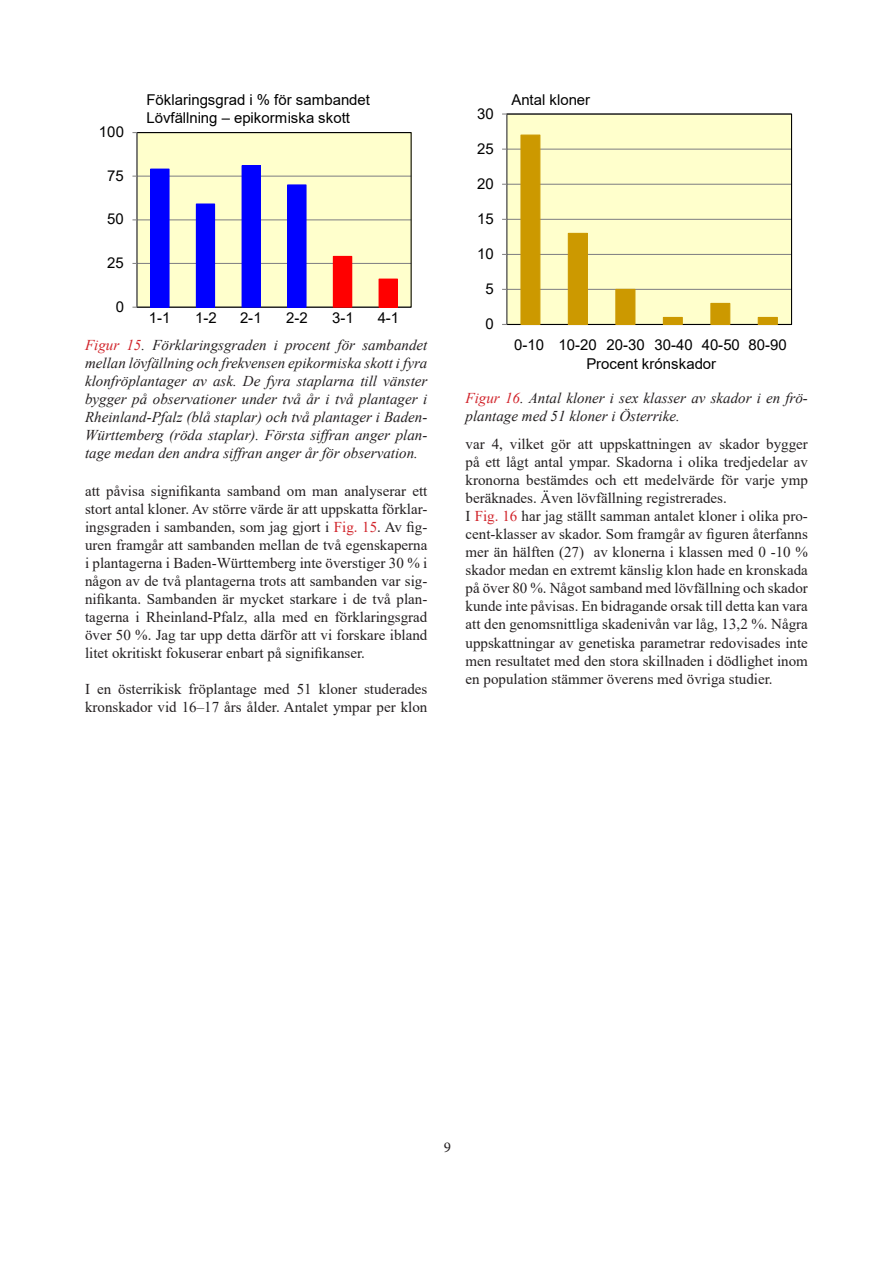
<style>
.page{position:relative;width:893px;height:1263px;background:#fff}
.page>*{position:absolute;margin:0;border:0;box-sizing:border-box;transform-origin:0 0}
.t1{font:15px/18px "Times New Roman";color:#231f20;text-align:justify}
.t2{font:italic 15px/18px "Times New Roman";color:#231f20;text-align:justify}
.t3{font:15px/18px "Arial";color:#000}
.t4{font:15px "Minion Pro";color:#231f20}
.s1{color:#d1232a}
</style>
<div class="page">
<div style="left:137px;top:133px;width:274px;height:174px;background:#ffc"></div>
<hr style="left:137px;top:263px;width:274px;height:1px;background:#868686">
<hr style="left:137px;top:219px;width:274px;height:1px;background:#868686">
<hr style="left:137px;top:176px;width:274px;height:1px;background:#868686">
<div style="left:136px;top:132px;width:276px;height:176px;border:1px solid #000"></div>
<div style="left:151px;top:169px;width:18px;height:138px;background:#00f"></div>
<div style="left:150px;top:169px;width:20px;height:139px;border:1px solid #00f"></div>
<div style="left:196px;top:204px;width:19px;height:103px;background:#00f"></div>
<div style="left:242px;top:166px;width:18px;height:141px;background:#00f"></div>
<div style="left:242px;top:165px;width:19px;height:143px;border:1px solid #00f"></div>
<div style="left:288px;top:185px;width:18px;height:122px;background:#00f"></div>
<div style="left:287px;top:184px;width:20px;height:124px;border:1px solid #00f"></div>
<div style="left:333px;top:256px;width:19px;height:51px;background:#f00"></div>
<div style="left:379px;top:279px;width:18px;height:28px;background:#f00"></div>
<div style="left:379px;top:279px;width:19px;height:29px;border:1px solid #f00"></div>
<hr style="left:136px;top:133px;width:2px;height:174px;background:#868686">
<div style="left:507px;top:114px;width:284px;height:210px;background:#ffc"></div>
<hr style="left:507px;top:289px;width:284px;height:1px;background:#868686">
<hr style="left:507px;top:254px;width:284px;height:1px;background:#868686">
<hr style="left:507px;top:219px;width:284px;height:1px;background:#868686">
<hr style="left:507px;top:184px;width:284px;height:1px;background:#868686">
<hr style="left:507px;top:149px;width:284px;height:1px;background:#868686">
<div style="left:506px;top:113px;width:286px;height:212px;border:1px solid #000"></div>
<div style="left:520px;top:135px;width:20px;height:190px;background:#c90;border:1px solid #c90"></div>
<div style="left:568px;top:233px;width:20px;height:92px;background:#c90"></div>
<div style="left:615px;top:289px;width:20px;height:36px;background:#c90;border:1px solid #c90"></div>
<div style="left:663px;top:317px;width:20px;height:8px;background:#c90"></div>
<div style="left:710px;top:303px;width:20px;height:22px;background:#c90;border:1px solid #c90"></div>
<div style="left:758px;top:317px;width:20px;height:8px;background:#c90"></div>
<hr style="left:506px;top:114px;width:1px;height:210px;background:#868686">
<p class="t3" style="left:99px;top:123px;width:27px">100</p>
<p class="t3" style="left:107px;top:166px;width:18px">75</p>
<p class="t3" style="left:107px;top:210px;width:18px">50</p>
<p class="t3" style="left:107px;top:254px;width:18px">25</p>
<p class="t3" style="left:116px;top:297px;width:10px">0</p>
<p class="t3" style="left:146px;top:91px;width:225px">Föklaringsgrad i % för sambandet<br>Lövfällning – epikormiska skott</p>
<p class="t3" style="left:149px;top:309px;width:23px">1-1</p>
<p class="t3" style="left:195px;top:309px;width:23px">1-2</p>
<p class="t3" style="left:240px;top:309px;width:23px">2-1</p>
<p class="t3" style="left:286px;top:309px;width:23px">2-2</p>
<p class="t3" style="left:332px;top:309px;width:23px">3-1</p>
<p class="t3" style="left:378px;top:309px;width:23px">4-1</p>
<p class="t2" style="left:85px;top:336px;width:344px"><span class="s1">Figur 15</span>. Förklaringsgraden i procent för sambandet mellan lövfällning och frekvensen epikormiska skott i fyra klonfröplantager av ask. De fyra staplarna till vänster bygger på observationer under två år i två plantager i Rheinland-Pfalz (blå staplar) och två plantager i Baden-Württemberg (röda staplar). Första siffran anger plan&shy;tage medan den andra siffran anger år för observation.</p>
<p class="t1" style="left:85px;top:482px;width:344px">att påvisa signifikanta samband om man analyserar ett stort antal kloner. Av större värde är att uppskatta förklar&shy;ingsgraden i sambanden, som jag gjort i <span class="s1">Fig. 15</span>. Av fig&shy;uren framgår att sambanden mellan de två egenskaperna i plantagerna i Baden-Württemberg inte överstiger 30 % i någon av de två plantagerna trots att sambanden var sig&shy;nifikanta. Sambanden är mycket starkare i de två plan&shy;tagerna i Rheinland-Pfalz, alla med en förklaringsgrad över 50 %. Jag tar upp detta därför att vi forskare ibland litet okritiskt fokuserar enbart på signifikanser.</p>
<p class="t1" style="left:85px;top:680px;width:344px">I en österrikisk fröplantage med 51 kloner studerades kronskador vid 16–17 års ålder. Antalet ympar per klon</p>
<p class="t3" style="left:477px;top:104px;width:18px">30</p>
<p class="t3" style="left:477px;top:139px;width:18px">25</p>
<p class="t3" style="left:477px;top:174px;width:18px">20</p>
<p class="t3" style="left:477px;top:210px;width:18px">15</p>
<p class="t3" style="left:477px;top:245px;width:18px">10</p>
<p class="t3" style="left:485px;top:280px;width:10px">5</p>
<p class="t3" style="left:485px;top:315px;width:10px">0</p>
<p class="t3" style="left:511px;top:91px;width:80px">Antal kloner</p>
<p class="t3" style="left:514px;top:335px;width:274px;line-height:19.4px;text-align:center">0-10 10-20 20-30 30-40 40-50 80-90<br>Procent krónskador</p>
<p class="t2" style="left:466px;top:389px;width:344px"><span class="s1">Figur 16</span>. Antal kloner i sex klasser av skador i en frö&shy;plantage med 51 kloner i Österrike.</p>
<p class="t1" style="left:466px;top:435px;width:344px">var 4, vilket gör att uppskattningen av skador bygger på ett lågt antal ympar. Skadorna i olika tredjedelar av kronorna bestämdes och ett medelvärde för varje ymp beräknades. Även lövfällning registrerades.</p>
<p class="t1" style="left:466px;top:507px;width:344px">I <span class="s1">Fig. 16</span> har jag ställt samman antalet kloner i olika pro&shy;cent-klasser av skador. Som framgår av figuren återfanns mer än hälften (27) av klonerna i klassen med 0 -10 % skador medan en extremt känslig klon hade en kronskada på över 80 %. Något samband med lövfällning och skador kunde inte påvisas. En bidragande orsak till detta kan vara att den genomsnittliga skadenivån var låg, 13,2 %. Några uppskattningar av genetiska parametrar redovisades inte men resultatet med den stora skillnaden i dödlighet inom en population stämmer överens med övriga studier.</p>
<p class="t4" style="left:444px;top:1137px;width:9px">9</p>
</div>
